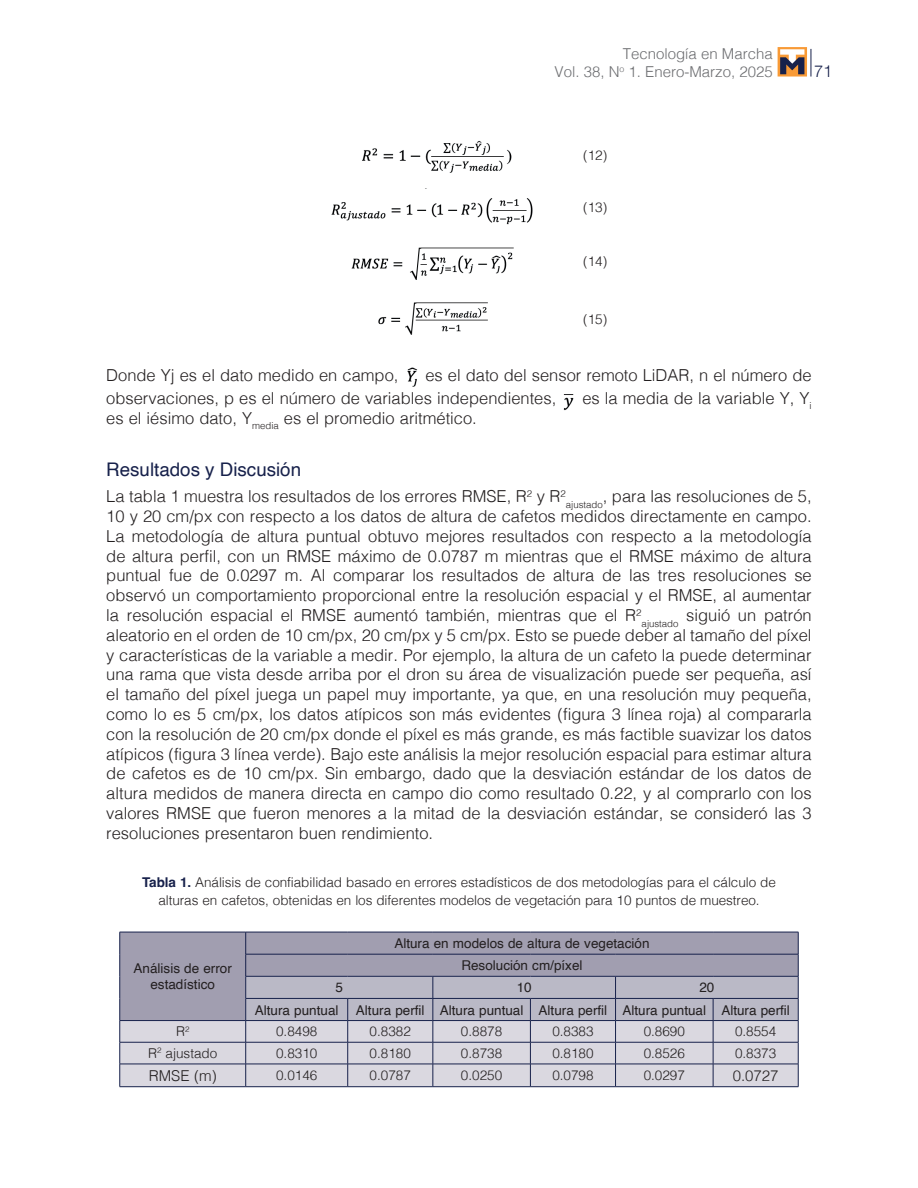
<style>
.page{position:relative;width:918px;height:1188px;background:#fff}
.page>*{position:absolute;margin:0;border:0;box-sizing:border-box;transform-origin:0 0}
.t1{font:18.75px "Helvetica";color:#17214b}
.t2{font:300 16.5px/19.8px "Helvetica";color:#231f20}
.t3{font:300 16.5px "Helvetica Neue";color:#17214b}
.t4{font:300 15px/18px "Helvetica";color:#6c6d70;text-align:right}
.t5{font:300 15px "Helvetica";color:#231f20}
.t6{font:300 13.5px/18px "Helvetica";letter-spacing:-.005em;color:#231f20;text-align:center}
.t7{font:13.5px/16.2px "Helvetica";color:#231f20;text-align:center}
.s1{font-weight:700;color:#17214b}
</style>
<div class="page">
<svg style="left:811px;top:49px;width:1px;height:28px"></svg>
<svg style="left:778px;top:47px;width:29px;height:30px"></svg>
<svg style="left:780px;top:49px;width:24px;height:25px"></svg>
<img style="left:362px;top:140px;width:150px;height:33px">
<img style="left:331px;top:188px;width:202px;height:37px">
<img style="left:351px;top:247px;width:163px;height:33px">
<img style="left:378px;top:302px;width:110px;height:33px">
<img style="left:407px;top:367px;width:11px;height:20px">
<img style="left:563px;top:394px;width:11px;height:17px">
<div style="left:120px;top:933px;width:125px;height:87px;background:#a19eb0"></div>
<div style="left:120px;top:1021px;width:125px;height:65px;background:#dad8e0"></div>
<hr style="left:120px;top:1042px;width:126px;height:1px;background:#17214b">
<hr style="left:120px;top:1064px;width:126px;height:1px;background:#17214b">
<hr style="left:120px;top:1086px;width:126px;height:1px;background:#17214b">
<hr style="left:120px;top:932px;width:126px;height:1px;background:#17214b">
<svg style="left:119px;top:932px;width:1px;height:155px"></svg>
<svg style="left:245px;top:932px;width:554px;height:155px"></svg>
<hr style="left:120px;top:1020px;width:126px;height:1px;background:#17214b">
<hr style="left:246px;top:1020px;width:102px;height:1px;background:#17214b">
<hr style="left:348px;top:1020px;width:85px;height:1px;background:#17214b">
<hr style="left:433px;top:1020px;width:97px;height:1px;background:#17214b">
<hr style="left:530px;top:1020px;width:86px;height:1px;background:#17214b">
<hr style="left:616px;top:1020px;width:97px;height:1px;background:#17214b">
<hr style="left:713px;top:1020px;width:85px;height:1px;background:#17214b">
<p class="t4" style="left:555px;top:43px;width:220px">Tecnología en Marcha<br>Vol. 38, N<sup>o</sup> 1. Enero-Marzo, 2025</p>
<p class="t6" style="left:583px;top:145px;width:26px">(12)</p>
<p class="t6" style="left:583px;top:198px;width:26px">(13)</p>
<p class="t6" style="left:583px;top:252px;width:26px">(14)</p>
<p class="t6" style="left:583px;top:309px;width:26px">(15)</p>
<p class="t3" style="left:814px;top:57px;width:20px">71</p>
<p class="t2" style="left:106px;top:362px;width:707px;line-height:23.1px;text-indent:319px">es el dato del sensor remoto LiDAR, n el número de observaciones, p es el número de variables independientes,</p>
<p class="t2" style="left:106px;top:364px;width:294px">Donde Yj es el dato medido en campo,</p>
<p class="t2" style="left:582px;top:387px;width:231px">es la media de la variable Y, Y<sub>i</sub></p>
<p class="t2" style="left:106px;top:407px;width:372px">es el iésimo dato, Y<sub>media</sub> es el promedio aritmético.</p>
<p class="t1" style="left:106px;top:455px;width:196px">Resultados y Discusión</p>
<p class="t2" style="left:106px;top:485px;width:707px;text-align:justify">La tabla 1 muestra los resultados de los errores RMSE, R<sup>2</sup> y R<sup>2</sup><sub>ajustado</sub>, para las resoluciones de 5, 10 y 20 cm/px con respecto a los datos de altura de cafetos medidos directamente en campo.<br>La metodología de altura puntual obtuvo mejores resultados con respecto a la metodología de altura perfil, con un RMSE máximo de 0.0787 m mientras que el RMSE máximo de altura puntual fue de 0.0297 m. Al comparar los resultados de altura de las tres resoluciones se observó un comportamiento proporcional entre la resolución espacial y el RMSE, al aumentar la resolución espacial el RMSE aumentó también, mientras que el R<sup>2</sup><sub>ajustado</sub> siguió un patrón aleatorio en el orden de 10 cm/px, 20 cm/px y 5 cm/px. Esto se puede deber al tamaño del píxel y características de la variable a medir. Por ejemplo, la altura de un cafeto la puede determinar una rama que vista desde arriba por el dron su área de visualización puede ser pequeña, así el tamaño del píxel juega un papel muy importante, ya que, en una resolución muy pequeña, como lo es 5 cm/px, los datos atípicos son más evidentes (figura 3 línea roja) al compararla con la resolución de 20 cm/px donde el píxel es más grande, es más factible suavizar los datos atípicos (figura 3 línea verde). Bajo este análisis la mejor resolución espacial para estimar altura de cafetos es de 10 cm/px. Sin embargo, dado que la desviación estándar de los datos de altura medidos de manera directa en campo dio como resultado 0.22, y al comprarlo con los valores RMSE que fueron menores a la mitad de la desviación estándar, se consideró las 3 resoluciones presentaron buen rendimiento.</p>
<p class="t6" style="left:142px;top:872px;width:635px"><span class="s1">Tabla 1.</span> Análisis de confiabilidad basado en errores estadísticos de dos metodologías para el cálculo de alturas en cafetos, obtenidas en los diferentes modelos de vegetación para 10 puntos de muestreo.</p>
<p class="t7" style="left:134px;top:961px;width:100px">Análisis de error estadístico</p>
<p class="t7" style="left:394px;top:933px;width:257px;line-height:22.2px">Altura en modelos de altura de vegetación<br>Resolución cm/píxel</p>
<p class="t7" style="left:336px;top:980px;width:9px">5</p>
<p class="t7" style="left:517px;top:980px;width:17px">10</p>
<p class="t7" style="left:699px;top:980px;width:17px">20</p>
<p class="t7" style="left:255px;top:1002px;width:85px">Altura puntual</p>
<p class="t7" style="left:356px;top:1002px;width:436px">Altura perfil Altura puntual Altura perfil Altura puntual Altura perfil</p>
<p class="t6" style="left:176px;top:1022px;width:15px">R<sup>2</sup></p>
<p class="t6" style="left:276px;top:1022px;width:43px">0.8498</p>
<p class="t6" style="left:370px;top:1022px;width:43px">0.8382</p>
<p class="t6" style="left:461px;top:1022px;width:43px">0.8878</p>
<p class="t6" style="left:552px;top:1022px;width:43px">0.8383</p>
<p class="t6" style="left:644px;top:1022px;width:43px">0.8690</p>
<p class="t6" style="left:735px;top:1022px;width:43px">0.8554</p>
<p class="t6" style="left:148px;top:1043px;width:71px">R<sup>2</sup> ajustado</p>
<p class="t6" style="left:276px;top:1043px;width:43px">0.8310</p>
<p class="t6" style="left:370px;top:1043px;width:43px">0.8180</p>
<p class="t6" style="left:461px;top:1043px;width:43px">0.8738</p>
<p class="t6" style="left:552px;top:1043px;width:43px">0.8180</p>
<p class="t6" style="left:644px;top:1043px;width:43px">0.8526</p>
<p class="t6" style="left:735px;top:1043px;width:43px">0.8373</p>
<p class="t5" style="left:149px;top:1063px;width:69px">RMSE (m)</p>
<p class="t6" style="left:276px;top:1065px;width:43px">0.0146</p>
<p class="t6" style="left:370px;top:1065px;width:43px">0.0787</p>
<p class="t6" style="left:461px;top:1065px;width:43px">0.0250</p>
<p class="t6" style="left:552px;top:1065px;width:43px">0.0798</p>
<p class="t6" style="left:644px;top:1065px;width:43px">0.0297</p>
<p class="t5" style="left:733px;top:1063px;width:47px">0.0727</p>
</div>
